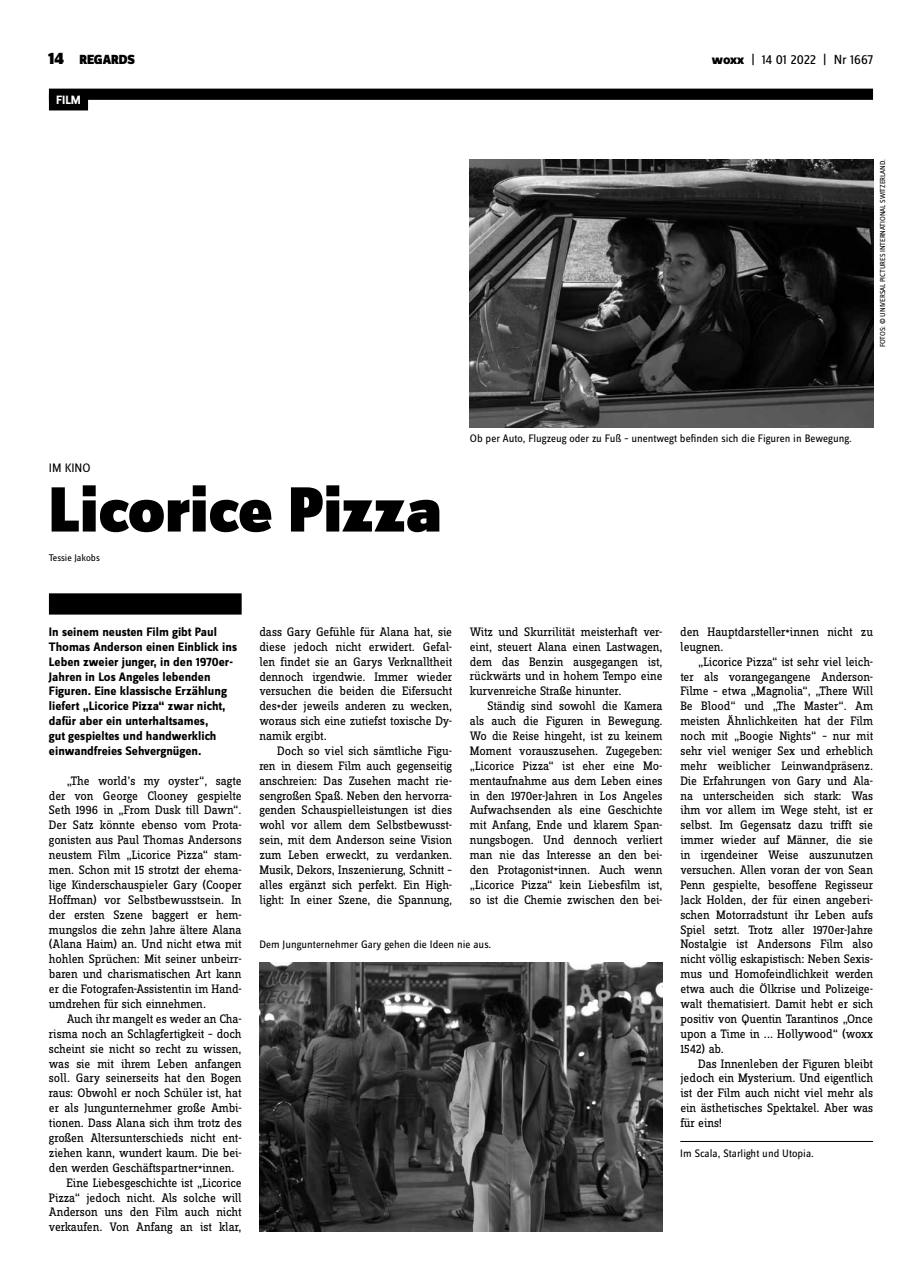
<style>
.page{position:relative;width:922px;height:1276px;background:#fff}
.page>*{position:absolute;margin:0;border:0;box-sizing:border-box;transform-origin:0 0}
.t1{font:900 66.25px "Zine Sans Dis";letter-spacing:-.005em;color:#000}
.t2{font:13.75px "Zine Sans Dis";letter-spacing:-.01em;color:#000}
.t3{font:900 13.75px "Zine Sans Dis";letter-spacing:-.01em;color:#000}
.t4{font:12.75px/14.9px "Zine Slab Dis";letter-spacing:-.01em;color:#000;text-align:justify}
.t5{font:700 12.75px/14.9px "Zine Sans Dis";color:#000}
.t6{font:12.75px "Zine Sans Dis";color:#000}
.t7{font:700 12.5px "Zine Sans Dis";color:#fff}
.t8{font:11.25px "Zine Sans Dis";color:#000}
.t9{font:10px "Zine Sans Dis";color:#000}
.t10{font:7.5px "Zine Sans Dis";color:#000}
.s1{font-size:17.5px}
.s2{font-weight:800}
</style>
<div class="page">
<div style="left:49px;top:89px;width:823px;height:11px;background:#000"></div>
<div style="left:49px;top:593px;width:192px;height:21px;background:#000"></div>
<hr style="left:680px;top:1141px;width:192px;height:1px;background:#000">
<img style="left:469px;top:159px;width:403px;height:269px">
<div style="left:49px;top:94px;width:39px;height:16px;background:#000"></div>
<img style="left:259px;top:962px;width:403px;height:269px">
<p class="t3" style="left:48px;top:52px;width:88px"><span class="s1">14</span> REGARDS</p>
<p class="t2" style="left:711px;top:53px;width:162px"><span class="s2">woxx</span> | 14 01 2022 | Nr 1667</p>
<p class="t7" style="left:56px;top:93px;width:26px">FILM</p>
<p class="t10" style="left:879px;top:347px;width:190px;rotate:-90deg">Fotos: © Universal Pi ctures Internati onal Switzerland.</p>
<p class="t6" style="left:49px;top:462px;width:43px">Im Kino</p>
<h1 class="t1" style="left:49px;top:473px;width:394px">Licorice Pizza</h1>
<p class="t9" style="left:49px;top:553px;width:52px">Tessie Jakobs</p>
<p class="t8" style="left:469px;top:433px;width:383px">Ob per Auto, Flugzeug oder zu Fuß – unentwegt befinden sich die Figuren in Bewegung.</p>
<p class="t5" style="left:49px;top:625px;width:189px">In seinem neusten Film gibt Paul Thomas Anderson einen Einblick ins Leben zweier junger, in den 1970er-Jahren in Los Angeles lebenden Figuren. Eine klassische Erzählung liefert „Licorice Pizza“ zwar nicht, dafür aber ein unterhaltsames,<br>gut gespieltes und handwerklich einwandfreies Sehvergnügen.</p>
<p class="t4" style="left:49px;top:773px;width:194px;text-indent:18px">„The world’s my oyster“, sagte der von George Clooney gespielte Seth 1996 in „From Dusk till Dawn“.<br>Der Satz könnte ebenso vom Prota&shy;gonisten aus Paul Thomas Andersons neustem Film „Licorice Pizza“ stam&shy;men. Schon mit 15 strotzt der ehema&shy;lige Kinderschauspieler Gary (Cooper Hoffman) vor Selbstbewusstsein. In der ersten Szene baggert er hem&shy;mungslos die zehn Jahre ältere Alana (Alana Haim) an. Und nicht etwa mit hohlen Sprüchen: Mit seiner unbeirr&shy;baren und charismatischen Art kann er die Fotografen-Assistentin im Hand&shy;umdrehen für sich einnehmen.</p>
<p class="t4" style="left:67px;top:1011px;width:176px">Auch ihr mangelt es weder an Cha-</p>
<p class="t4" style="left:49px;top:1026px;width:194px">risma noch an Schlagfertigkeit – doch</p>
<p class="t4" style="left:49px;top:1041px;width:194px">scheint sie nicht so recht zu wissen,</p>
<p class="t4" style="left:49px;top:1056px;width:194px">was sie mit ihrem Leben anfangen</p>
<p class="t4" style="left:49px;top:1071px;width:194px">soll. Gary seinerseits hat den Bogen</p>
<p class="t4" style="left:49px;top:1086px;width:194px">raus: Obwohl er noch Schüler ist, hat</p>
<p class="t4" style="left:49px;top:1101px;width:194px">er als Jungunternehmer große Ambi-</p>
<p class="t4" style="left:49px;top:1116px;width:194px">tionen. Dass Alana sich ihm trotz des</p>
<p class="t4" style="left:49px;top:1130px;width:194px">großen Altersunterschieds nicht ent-</p>
<p class="t4" style="left:49px;top:1145px;width:194px">ziehen kann, wundert kaum. Die bei-</p>
<p class="t4" style="left:49px;top:1160px;width:187px">den werden Geschäftspartner<sub>*</sub>innen.</p>
<p class="t4" style="left:67px;top:1175px;width:176px">Eine Liebesgeschichte ist „Licorice</p>
<p class="t4" style="left:49px;top:1190px;width:194px">Pizza“ jedoch nicht. Als solche will</p>
<p class="t4" style="left:49px;top:1205px;width:194px">Anderson uns den Film auch nicht</p>
<p class="t4" style="left:49px;top:1220px;width:194px">verkaufen. Von Anfang an ist klar,</p>
<p class="t4" style="left:259px;top:625px;width:194px">dass Gary Gefühle für Alana hat, sie diese jedoch nicht erwidert. Gefal&shy;len findet sie an Garys Verknalltheit dennoch irgendwie. Immer wieder versuchen die beiden die Eifersucht des<sub>*</sub>der jeweils anderen zu wecken, woraus sich eine zutiefst toxische Dy&shy;namik ergibt.</p>
<p class="t4" style="left:259px;top:744px;width:194px;text-indent:18px">Doch so viel sich sämtliche Figu&shy;ren in diesem Film auch gegenseitig anschreien: Das Zusehen macht rie&shy;sengroßen Spaß. Neben den hervorra&shy;genden Schauspielleistungen ist dies wohl vor allem dem Selbstbewusst&shy;sein, mit dem Anderson seine Vision zum Leben erweckt, zu verdanken.<br>Musik, Dekors, Inszenierung, Schnitt – alles ergänzt sich perfekt. Ein High&shy;light: In einer Szene, die Spannung,</p>
<p class="t4" style="left:469px;top:625px;width:194px">Witz und Skurrilität meisterhaft ver&shy;eint, steuert Alana einen Lastwagen, dem das Benzin ausgegangen ist, rückwärts und in hohem Tempo eine kurvenreiche Straße hinunter.</p>
<p class="t4" style="left:469px;top:699px;width:194px;text-indent:18px">Ständig sind sowohl die Kamera als auch die Figuren in Bewegung.<br>Wo die Reise hingeht, ist zu keinem Moment vorauszusehen. Zugegeben: „Licorice Pizza“ ist eher eine Mo&shy;mentaufnahme aus dem Leben eines in den 1970er-Jahren in Los Angeles Aufwachsenden als eine Geschichte mit Anfang, Ende und klarem Span&shy;nungsbogen. Und dennoch verliert man nie das Interesse an den bei&shy;den Protagonist<sub>*</sub>innen. Auch wenn „Licorice Pizza“ kein Liebesfilm ist, so ist die Chemie zwischen den bei-</p>
<p class="t8" style="left:259px;top:939px;width:233px">Dem Jungunternehmer Gary gehen die Ideen nie aus.</p>
<p class="t4" style="left:680px;top:625px;width:194px">den Hauptdarsteller<sub>*</sub>innen nicht zu leugnen.</p>
<p class="t4" style="left:680px;top:654px;width:194px;text-indent:18px">„Licorice Pizza“ ist sehr viel leich&shy;ter als vorangegangene Anderson-Filme – etwa „Magnolia“, „There Will Be Blood“ und „The Master“. Am meisten Ähnlichkeiten hat der Film noch mit „Boogie Nights“ – nur mit sehr viel weniger Sex und erheblich mehr weiblicher Leinwandpräsenz.<br>Die Erfahrungen von Gary und Ala&shy;na unterscheiden sich stark: Was ihm vor allem im Wege steht, ist er selbst. Im Gegensatz dazu trifft sie immer wieder auf Männer, die sie in irgendeiner Weise auszunutzen versuchen. Allen voran der von Sean Penn gespielte, besoffene Regisseur Jack Holden, der für einen angeberi&shy;schen Motorradstunt ihr Leben aufs Spiel setzt. Trotz aller 1970er-Jahre Nostalgie ist Andersons Film also nicht völlig eskapistisch: Neben Sexis&shy;mus und Homofeindlichkeit werden etwa auch die Ölkrise und Polizeige&shy;walt thematisiert. Damit hebt er sich positiv von Quentin Tarantinos „Once upon a Time in ... Hollywood“ (woxx 1542) ab.</p>
<p class="t4" style="left:680px;top:1056px;width:194px;text-indent:18px">Das Innenleben der Figuren bleibt jedoch ein Mysterium. Und eigentlich ist der Film auch nicht viel mehr als ein ästhetisches Spektakel. Aber was für eins!</p>
<p class="t8" style="left:680px;top:1148px;width:135px">Im Scala, Starlight und Utopia.</p>
</div>
